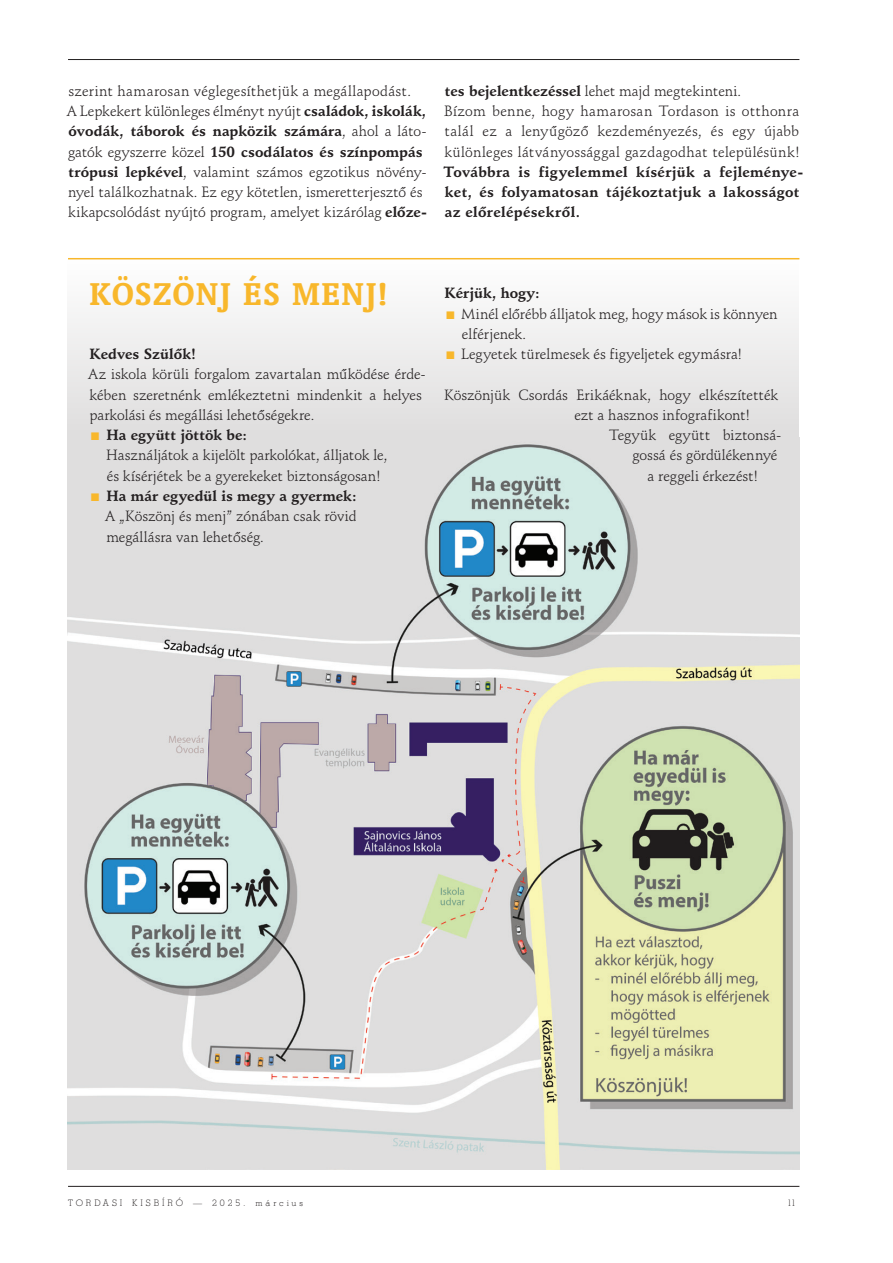
<style>
.page{position:relative;width:893px;height:1263px;background:#fff}
.page>*{position:absolute;margin:0;border:0;box-sizing:border-box;transform-origin:0 0}
.t1{font:700 36px "Oranda PFL";letter-spacing:.06em;color:#f8b72b}
.t2{font:14.55px/20.2px "Schneidler PFL";color:#231f20}
.t3{font:700 14.55px/20.2px "Schneidler PFL";letter-spacing:.015em;color:#231f20}
.t4{font:9px "Stymie Lt PFL";letter-spacing:.315em;color:#231f20}
.s1{font-weight:700}
</style>
<div class="page">
<hr style="left:68px;top:1186px;width:731px;height:1px;background:#231f20">
<hr style="left:68px;top:59px;width:731px;height:1px;background:#231f20">
<div style="left:68px;top:259px;width:731px;height:178px;background:linear-gradient(to bottom,#fefefe,#dfdddd)"></div>
<img style="left:68px;top:437px;width:731px;height:732px">
<hr style="left:68px;top:258px;width:731px;height:1px;background:#f8b72b">
<svg style="left:92px;top:432px;width:7px;height:8px"></svg>
<svg style="left:92px;top:493px;width:7px;height:8px"></svg>
<svg style="left:447px;top:311px;width:7px;height:8px"></svg>
<svg style="left:447px;top:351px;width:7px;height:8px"></svg>
<p class="t2" style="left:67px;top:81px;width:361px">szerint hamarosan véglegesíthetjük a megállapodást.<br>A Lepkekert különleges élményt nyújt <span class="s1">családok, iskolák, óvodák, táborok és napközik számára</span>, ahol a láto&shy;gatók egyszerre közel <span class="s1">150 csodálatos és színpompás trópusi lepkével</span>, valamint számos egzotikus növén - nyel találkozhatnak. Ez egy kötetlen, ismeretterjesztő és kikapcsolódást nyújtó program, amelyet kizárólag <span class="s1">előze-</span></p>
<p class="t2" style="left:444px;top:81px;width:357px"><span class="s1">tes bejelentkezéssel</span> lehet majd megtekinteni.<br>Bízom benne, hogy hamarosan Tordason is otthonra talál ez a lenyűgöző kezdeményezés, és egy újabb különleges látványossággal gazdagodhat településünk!</p>
<p class="t3" style="left:444px;top:162px;width:361px">Továbbra is figyelemmel kísérjük a fejleménye&shy;ket, és folyamatosan tájékoztatjuk a lakosságot az előrelépésekről.</p>
<h1 class="t1" style="left:90px;top:273px;width:299px">KÖSZÖNJ ÉS MENJ!</h1>
<p class="t3" style="left:89px;top:344px;width:108px">Kedves Szülők!</p>
<p class="t2" style="left:88px;top:364px;width:339px">Az iskola körüli forgalom zavartalan működése érde&shy;kében szeretnénk emlékeztetni mindenkit a helyes parkolási és megállási lehetőségekre.</p>
<p class="t3" style="left:106px;top:425px;width:142px">Ha együtt jöttök be:</p>
<p class="t2" style="left:106px;top:445px;width:283px">Használjátok a kijelölt parkolókat, álljatok le, és kísérjétek be a gyerekeket biztonságosan!</p>
<p class="t3" style="left:106px;top:486px;width:252px">Ha már egyedül is megy a gyermek:</p>
<p class="t2" style="left:105px;top:506px;width:253px">A „Köszönj és menj” zónában csak rövid megállásra van lehetőség.</p>
<p class="t3" style="left:444px;top:283px;width:97px">Kérjük, hogy:</p>
<p class="t2" style="left:461px;top:304px;width:318px">Minél előrébb álljatok meg, hogy mások is könnyen elférjenek.<br>Legyetek türelmesek és figyeljetek egymásra!</p>
<p class="t2" style="left:574px;top:385px;width:205px;text-indent:-130px">Köszönjük Csordás Erikáéknak, hogy elkészítették ezt a hasznos infografikont!</p>
<p class="t2" style="left:609px;top:425px;width:173px">Tegyük együtt biztonsá-</p>
<p class="t2" style="left:632px;top:445px;width:146px">gossá és gördülékennyé</p>
<p class="t2" style="left:648px;top:466px;width:112px">a reggeli érkezést!</p>
<p class="t4" style="left:68px;top:1198px;width:237px">TORDASI KISBÍRÓ — 2025. március</p>
<p class="t4" style="left:787px;top:1198px;width:11px">11</p>
</div>
